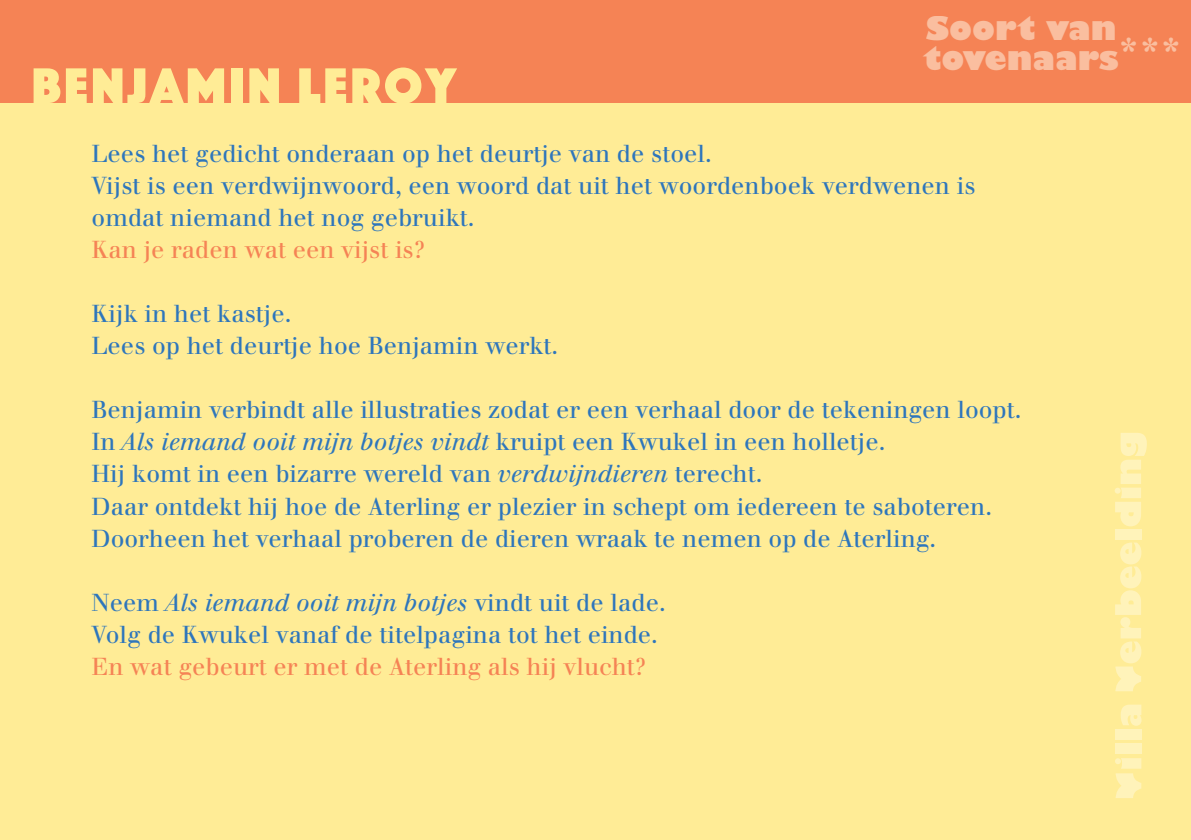
<style>
.page{position:relative;width:1191px;height:840px;background:#fff}
.page>*{position:absolute;margin:0;border:0;box-sizing:border-box;transform-origin:0 0}
.t1{font:52px "Phosphate Solid";letter-spacing:.06em;color:#ffec96}
.t2{font:800 32px/30px "Gill Sans Std";color:#fabe9f}
.t3{font:24px/32px "Walbaum LT";color:#2e76bc}
.t4{font:24px "Walbaum LT";color:#f58355}
.s1{font-family:"Walbaum LT";font-weight:400;font-size:44px}
.s2{font-style:italic}
</style>
<div class="page">
<div style="left:0;top:0;width:1191px;height:839px;background:#ffec96"></div>
<div style="left:0;top:0;width:1191px;height:102px;background:#f58355"></div>
<div style="left:1115px;top:529px;width:26px;height:10px;background:#fff3ba"></div>
<svg style="left:1114px;top:433px;width:32px;height:93px"></svg>
<svg style="left:1115px;top:542px;width:26px;height:149px"></svg>
<svg style="left:1115px;top:758px;width:26px;height:39px"></svg>
<div style="left:1115px;top:743px;width:26px;height:10px;background:#fff3ba"></div>
<div style="left:1115px;top:728px;width:26px;height:11px;background:#fff3ba"></div>
<svg style="left:1121px;top:704px;width:20px;height:21px"></svg>
<h1 class="t1" style="left:32px;top:49px;width:426px">BENJAMIN LEROY</h1>
<h2 class="t2" style="left:923px;top:14px;width:258px">Soort van tovenaars<span class="s1">***</span></h2>
<p class="t3" style="left:92px;top:138px;width:885px">Lees het gedicht onderaan op het deurtje van de stoel.<br>Vijst is een verdwijnwoord, een woord dat uit het woordenboek verdwenen is omdat niemand het nog gebruikt.</p>
<p class="t4" style="left:92px;top:235px;width:334px">Kan je raden wat een vijst is?</p>
<p class="t3" style="left:92px;top:298px;width:468px">Kijk in het kastje.<br>Lees op het deurtje hoe Benjamin werkt.</p>
<p class="t3" style="left:92px;top:394px;width:931px">Benjamin verbindt alle illustraties zodat er een verhaal door de tekeningen loopt.<br>In <span class="s2">Als iemand ooit mijn botjes vindt</span> kruipt een Kwukel in een holletje.<br>Hij komt in een bizarre wereld van <span class="s2">verdwijndieren</span> terecht.<br>Daar ontdekt hij hoe de Aterling er plezier in schept om iedereen te saboteren.<br>Doorheen het verhaal proberen de dieren wraak te nemen op de Aterling.</p>
<p class="t3" style="left:92px;top:586px;width:575px">Neem <span class="s2">Als iemand ooit mijn botjes</span> vindt uit de lade.<br>Volg de Kwukel vanaf de titelpagina tot het einde.</p>
<p class="t4" style="left:92px;top:651px;width:555px">En wat gebeurt er met de Aterling als hij vlucht?</p>
</div>
